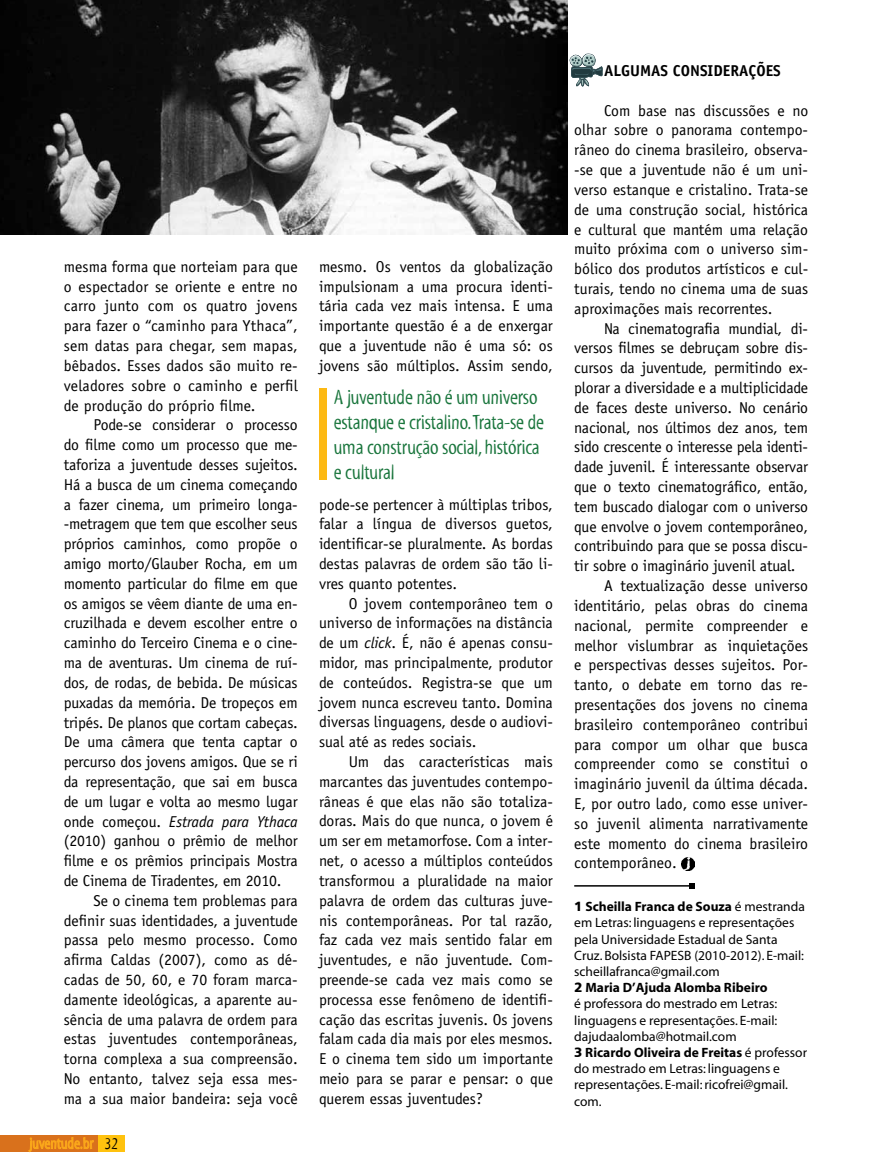
<style>
.page{position:relative;width:872px;height:1170px;background:#fff}
.page>*{position:absolute;margin:0;border:0;box-sizing:border-box;transform-origin:0 0}
.t1{font:21px/25.2px "Myriad Tilt";letter-spacing:-.01em;color:#19753c}
.t2{font:16.5px "Myriad Tilt";color:#000}
.t3{font:15.75px/19.8px "Officina Sans";letter-spacing:-.01em;color:#000;text-align:justify}
.t4{font:700 15.75px "Officina Sans";color:#000}
.t5{font:13.5px/16.2px "Myriad";color:#000}
.s1{font-style:italic}
.s2{font-family:"Humanist 777 BT Black B"}
.s3{font-weight:700}
</style>
<div class="page">
<div style="left:0;top:1135px;width:98px;height:17px;background:#d9711c"></div>
<div style="left:98px;top:1135px;width:27px;height:17px;background:#ffc20e"></div>
<svg style="left:28px;top:1137px;width:66px;height:16px"></svg>
<hr style="left:574px;top:885px;width:117px;height:1px;background:#000">
<svg style="left:689px;top:883px;width:5px;height:5px"></svg>
<div style="left:319px;top:388px;width:7px;height:92px;background:#fdb913"></div>
<img style="left:0;top:0;width:567px;height:234px">
<svg style="left:569px;top:53px;width:34px;height:34px"></svg>
<svg style="left:682px;top:857px;width:12px;height:13px"></svg>
<p class="t3" style="left:64px;top:257px;width:235px">mesma forma que norteiam para que o espectador se oriente e entre no carro junto com os quatro jovens para fazer o “caminho para Ythaca”, sem datas para chegar, sem mapas, bêbados. Esses dados são muito re&shy;veladores sobre o caminho e perfil de produção do próprio filme.</p>
<p class="t3" style="left:64px;top:415px;width:235px;text-indent:30px">Pode-se considerar o processo do filme como um processo que me&shy;taforiza a juventude desses sujeitos.<br>Há a busca de um cinema começando a fazer cinema, um primeiro longa--metragem que tem que escolher seus próprios caminhos, como propõe o amigo morto/Glauber Rocha, em um momento particular do filme em que os amigos se vêem diante de uma en&shy;cruzilhada e devem escolher entre o caminho do Terceiro Cinema e o cine&shy;ma de aventuras. Um cinema de ruí&shy;dos, de rodas, de bebida. De músicas puxadas da memória. De tropeços em tripés. De planos que cortam cabeças.<br>De uma câmera que tenta captar o percurso dos jovens amigos. Que se ri da representação, que sai em busca de um lugar e volta ao mesmo lugar onde começou. <span class="s1">Estrada para Ythaca </span>(2010) ganhou o prêmio de melhor filme e os prêmios principais Mostra de Cinema de Tiradentes, em 2010.</p>
<p class="t3" style="left:64px;top:890px;width:235px;text-indent:30px">Se o cinema tem problemas para definir suas identidades, a juventude passa pelo mesmo processo. Como afirma Caldas (2007), como as dé&shy;cadas de 50, 60, e 70 foram marca&shy;damente ideológicas, a aparente au&shy;sência de uma palavra de ordem para estas juventudes contemporâneas, torna complexa a sua compreensão.<br>No entanto, talvez seja essa mes&shy;ma a sua maior bandeira: seja você</p>
<p class="t2" style="left:105px;top:1134px;width:15px">32</p>
<p class="t3" style="left:319px;top:256px;width:235px">mesmo. Os ventos da globalização impulsionam a uma procura identi&shy;tária cada vez mais intensa. E uma importante questão é a de enxergar que a juventude não é uma só: os jovens são múltiplos. Assim sendo,</p>
<h1 class="t1" style="left:334px;top:384px;width:212px">A juventude não é um universo estanque e cristalino.Trata-se de uma construção social, histórica e cultural</h1>
<p class="t3" style="left:319px;top:494px;width:235px">pode-se pertencer à múltiplas tribos, falar a língua de diversos guetos, identificar-se pluralmente. As bordas destas palavras de ordem são tão li&shy;vres quanto potentes.</p>
<p class="t3" style="left:319px;top:593px;width:235px;text-indent:30px">O jovem contemporâneo tem o universo de informações na distância de um <span class="s1">click</span>. É, não é apenas consu&shy;midor, mas principalmente, produtor de conteúdos. Registra-se que um jovem nunca escreveu tanto. Domina diversas linguagens, desde o audiovi&shy;sual até as redes sociais.</p>
<p class="t3" style="left:319px;top:751px;width:235px;text-indent:30px">Um das características mais marcantes das juventudes contempo&shy;râneas é que elas não são totaliza&shy;doras. Mais do que nunca, o jovem é um ser em metamorfose. Com a inter&shy;net, o acesso a múltiplos conteúdos transformou a pluralidade na maior palavra de ordem das culturas juve&shy;nis contemporâneas. Por tal razão, faz cada vez mais sentido falar em juventudes, e não juventude. Com&shy;preende-se cada vez mais como se processa esse fenômeno de identifi&shy;cação das escritas juvenis. Os jovens falam cada dia mais por eles mesmos.<br>E o cinema tem sido um importante meio para se parar e pensar: o que querem essas juventudes?</p>
<p class="t4" style="left:604px;top:61px;width:145px">ALGU MAS CONSIDERAÇÕE</p>
<p class="t4" style="left:773px;top:61px;width:9px">S</p>
<p class="t3" style="left:574px;top:100px;width:235px;text-indent:30px">Com base nas discussões e no olhar sobre o panorama contempo&shy;râneo do cinema brasileiro, observa--se que a juventude não é um uni&shy;verso estanque e cristalino. Trata-se de uma construção social, histórica e cultural que mantém uma relação muito próxima com o universo sim&shy;bólico dos produtos artísticos e cul&shy;turais, tendo no cinema uma de suas aproximações mais recorrentes.</p>
<p class="t3" style="left:604px;top:318px;width:206px">Na cinematografia mundial, di-</p>
<p class="t3" style="left:574px;top:338px;width:235px">versos filmes se debruçam sobre dis-</p>
<p class="t3" style="left:574px;top:358px;width:235px">cursos da juventude, permitindo ex-</p>
<p class="t3" style="left:574px;top:378px;width:235px">plorar a diversidade e a multiplicidade</p>
<p class="t3" style="left:574px;top:397px;width:235px">de faces deste universo. No cenário</p>
<p class="t3" style="left:574px;top:417px;width:235px">nacional, nos últimos dez anos, tem</p>
<p class="t3" style="left:574px;top:437px;width:235px">sido crescente o interesse pela identi-</p>
<p class="t3" style="left:574px;top:457px;width:235px">dade juvenil. É interessante observar</p>
<p class="t3" style="left:574px;top:477px;width:235px">que o texto cinematográfico, então,</p>
<p class="t3" style="left:574px;top:496px;width:235px">tem buscado dialogar com o universo</p>
<p class="t3" style="left:574px;top:516px;width:235px">que envolve o jovem contemporâneo,</p>
<p class="t3" style="left:574px;top:536px;width:235px">contribuindo para que se possa discu-</p>
<p class="t3" style="left:574px;top:556px;width:223px">tir sobre o imaginário juvenil atual.</p>
<p class="t3" style="left:604px;top:576px;width:206px">A textualização desse universo</p>
<p class="t3" style="left:574px;top:595px;width:235px">identitário, pelas obras do cinema</p>
<p class="t3" style="left:574px;top:615px;width:235px">nacional, permite compreender e</p>
<p class="t3" style="left:574px;top:635px;width:235px">melhor vislumbrar as inquietações</p>
<p class="t3" style="left:574px;top:655px;width:235px">e perspectivas desses sujeitos. Por-</p>
<p class="t3" style="left:574px;top:675px;width:235px">tanto, o debate em torno das re-</p>
<p class="t3" style="left:574px;top:694px;width:235px">presentações dos jovens no cinema</p>
<p class="t3" style="left:574px;top:714px;width:235px">brasileiro contemporâneo contribui</p>
<p class="t3" style="left:574px;top:734px;width:235px">para compor um olhar que busca</p>
<p class="t3" style="left:574px;top:754px;width:235px">compreender como se constitui o</p>
<p class="t3" style="left:574px;top:774px;width:235px">imaginário juvenil da última década.</p>
<p class="t3" style="left:574px;top:793px;width:235px">E, por outro lado, como esse univer-</p>
<p class="t3" style="left:574px;top:813px;width:235px">so juvenil alimenta narrativamente</p>
<p class="t3" style="left:574px;top:833px;width:235px">este momento do cinema brasileiro</p>
<p class="t3" style="left:574px;top:853px;width:104px">contemporâneo.</p>
<p class="t5" style="left:574px;top:899px;width:234px"><span class="s2">1</span> <span class="s3">Scheilla Franca de Souza</span> é mestranda em Letras: linguagens e representações pela Universidade Estadual de Santa Cruz. Bolsista FAPESB (2010-2012). E-mail: scheillafranca@gmail.com<br><span class="s2">2</span> <span class="s3">Maria D’Ajuda Alomba Ribeiro<br></span>é professora do mestrado em Letras: linguagens e representações. E-mail: dajudaalomba@hotmail.com<br><span class="s2">3</span> <span class="s3">Ricardo Oliveira de Freitas</span> é professor do mestrado em Letras: linguagens e representações. E-mail: ricofrei@gmail. com.</p>
</div>
